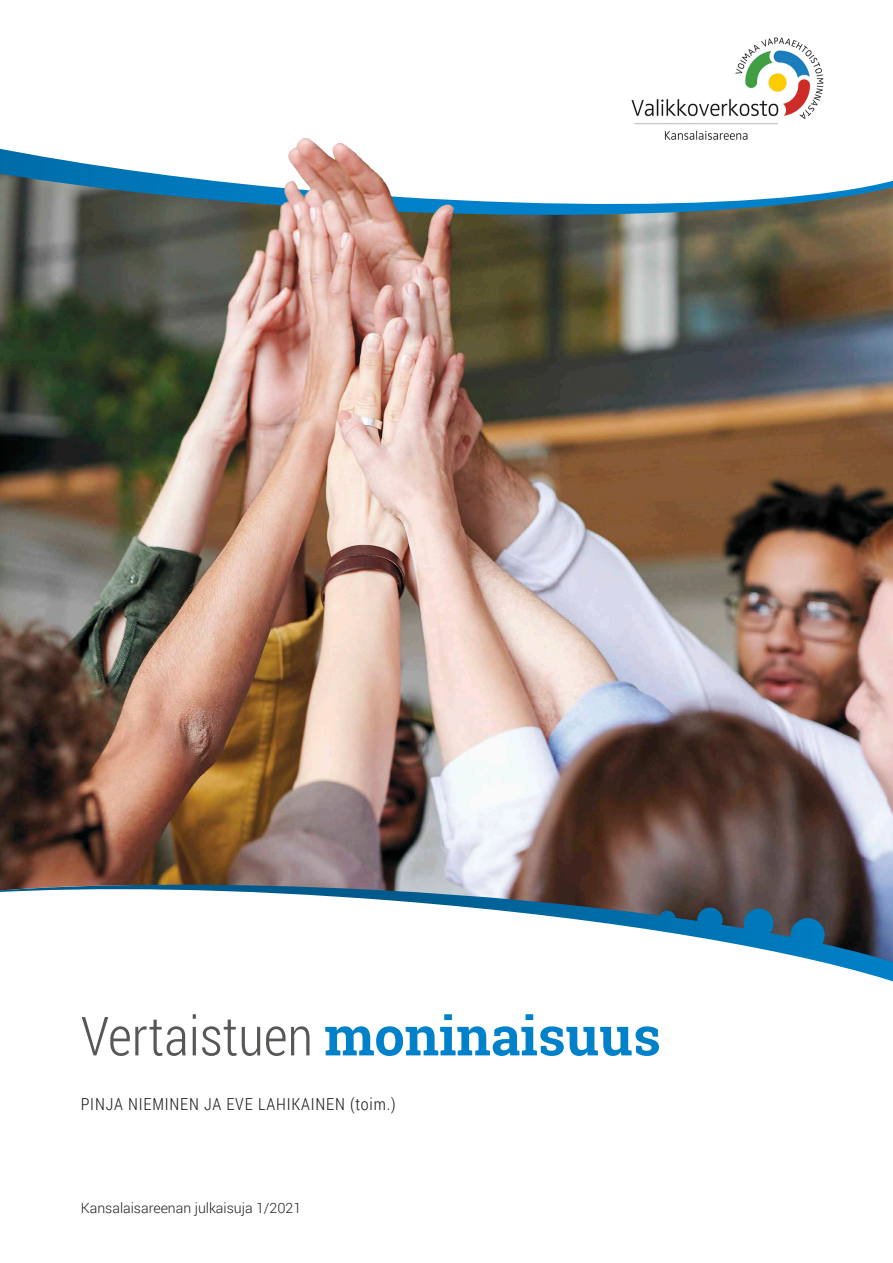
<style>
.page{position:relative;width:893px;height:1263px;background:#fff}
.page>*{position:absolute;margin:0;border:0;box-sizing:border-box;transform-origin:0 0}
.t1{font:300 54px "Roboto Condensed";color:#575756}
.t2{font:300 16.5px "Roboto Condensed";letter-spacing:.05em;color:#1d1d1b}
.t3{font:300 14.1px "Roboto";color:#1d1d1b}
.s1{font-family:"Roboto Slab";font-weight:700;color:#0081c9}
</style>
<div class="page">
<img style="left:735px;top:37px;width:89px;height:55px">
<img style="left:0;top:92px;width:893px;height:882px">
<h1 class="t1" style="left:81px;top:999px;width:581px">Vertaistuen <span class="s1">moninaisuus</span></h1>
<p class="t2" style="left:81px;top:1092px;width:316px">PINJA NIEMINEN JA EVE LAHIKAINEN (toim.)</p>
<p class="t3" style="left:81px;top:1198px;width:222px">Kansalaisareenan julkaisuja 1/2021</p>
</div>
